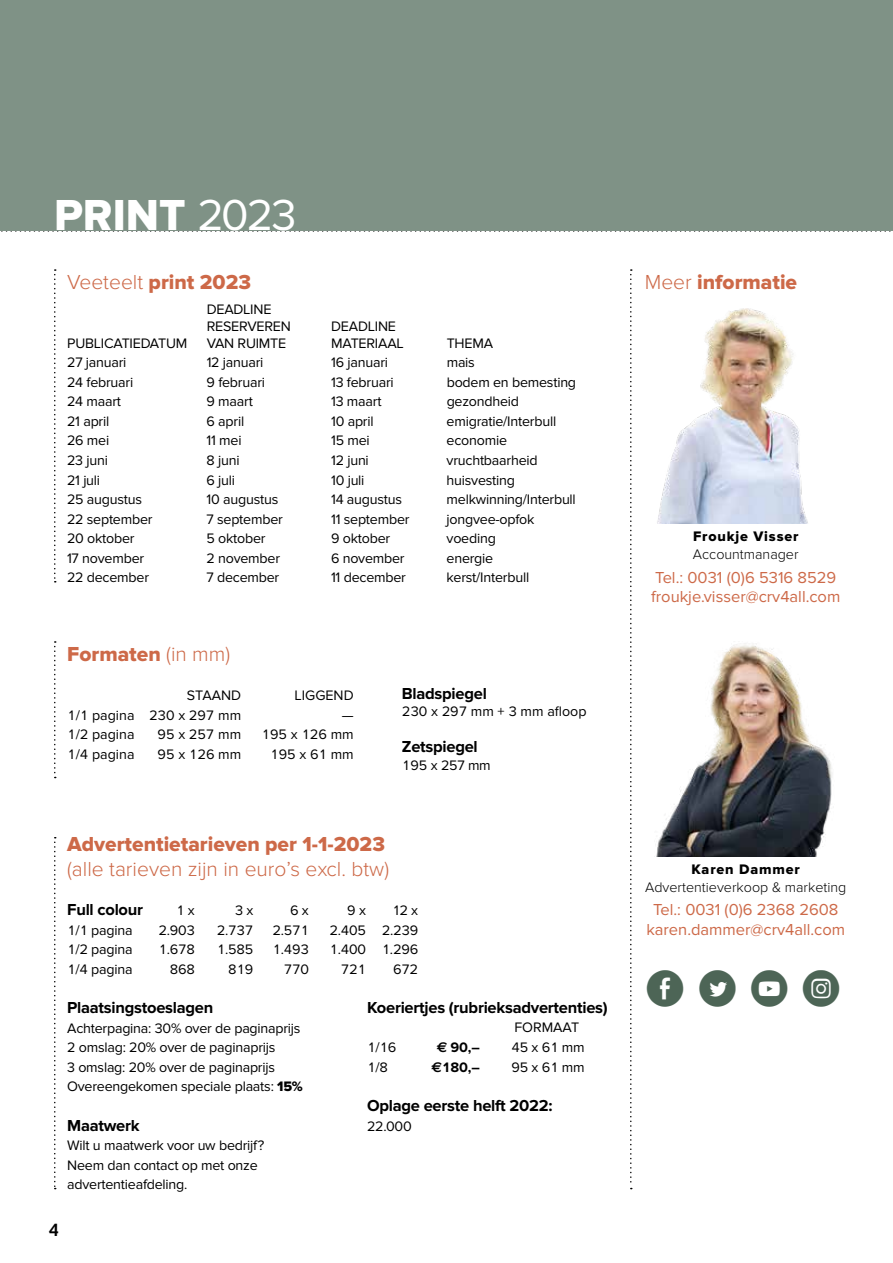
<style>
.page{position:relative;width:893px;height:1263px;background:#fff}
.page>*{position:absolute;margin:0;border:0;box-sizing:border-box;transform-origin:0 0}
.t1{font:45px "Proxima Nova Extrabld";color:#fff}
.t2{font:36px "Social Media Circled";color:#4d6556}
.t3{font:21px "Proxima Nova Extrabld";color:#cd6948}
.t4{font:300 21px "Proxima Nova";color:#cd6948}
.t5{font:700 18px "Syntax LT Pro";color:#000}
.t6{font:700 16.5px "Proxima Nova";letter-spacing:-.015em;color:#000}
.t7{font:16.5px/19.5px "Proxima Nova";color:#cd6948}
.t8{font:14.25px/19.5px "Proxima Nova";letter-spacing:-.015em;color:#000}
.t9{font:300 14.25px "Proxima Nova";color:#000}
.t10{font:14.25px "Proxima Nova Extrabld";letter-spacing:.06em;color:#000}
.t11{font:700 14.25px "Proxima Nova";color:#000}
.s1{font-family:"Proxima Nova"}
.s2{font-family:"Proxima Nova";font-weight:300}
.s3{font-family:"Proxima Nova Extrabld"}
.s4{font-family:"Euro Sans"}
</style>
<div class="page">
<svg style="left:0;top:230px;width:893px;height:2px"></svg>
<svg style="left:630px;top:269px;width:2px;height:920px"></svg>
<img style="left:657px;top:308px;width:151px;height:216px">
<img style="left:656px;top:643px;width:176px;height:213px">
<div style="left:0;top:0;width:893px;height:230px;background:#7f9286"></div>
<svg style="left:54px;top:269px;width:2px;height:313px"></svg>
<svg style="left:54px;top:641px;width:2px;height:137px"></svg>
<svg style="left:54px;top:837px;width:2px;height:352px"></svg>
<h1 class="t1" style="left:54px;top:189px;width:244px">PRINT <span class="s1">2023</span></h1>
<h3 class="t3" style="left:67px;top:270px;width:185px"><span class="s2">Veeteelt</span> print 2023</h3>
<p class="t8" style="left:207px;top:302px;width:86px;line-height:16.5px">DEADLINE<br>RESERVEREN</p>
<p class="t8" style="left:331px;top:317px;width:66px">DEADLINE</p>
<p class="t8" style="left:67px;top:333px;width:122px">PUBLICATIEDATUM</p>
<p class="t8" style="left:207px;top:333px;width:81px">VAN RUIMTE</p>
<p class="t8" style="left:331px;top:333px;width:74px">MATERIAAL</p>
<p class="t8" style="left:447px;top:333px;width:48px">THEMA</p>
<p class="t8" style="left:67px;top:353px;width:61px">27 januari</p>
<p class="t8" style="left:207px;top:353px;width:58px">12 januari</p>
<p class="t8" style="left:331px;top:353px;width:58px">16 januari</p>
<p class="t8" style="left:447px;top:353px;width:30px">mais</p>
<p class="t8" style="left:67px;top:372px;width:68px">24 februari</p>
<p class="t8" style="left:207px;top:372px;width:60px">9 februari</p>
<p class="t8" style="left:331px;top:372px;width:64px">13 februari</p>
<p class="t8" style="left:447px;top:372px;width:131px">bodem en bemesting</p>
<p class="t8" style="left:67px;top:392px;width:55px">24 maart</p>
<p class="t8" style="left:207px;top:392px;width:48px">9 maart</p>
<p class="t8" style="left:331px;top:392px;width:52px">13 maart</p>
<p class="t8" style="left:447px;top:392px;width:74px">gezondheid</p>
<p class="t8" style="left:67px;top:412px;width:44px">21 april</p>
<p class="t8" style="left:207px;top:412px;width:39px">6 april</p>
<p class="t8" style="left:331px;top:412px;width:44px">10 april</p>
<p class="t8" style="left:447px;top:412px;width:111px">emigratie/Interbull</p>
<p class="t8" style="left:67px;top:431px;width:44px">26 mei</p>
<p class="t8" style="left:207px;top:431px;width:37px">11 mei</p>
<p class="t8" style="left:331px;top:431px;width:40px">15 mei</p>
<p class="t8" style="left:447px;top:431px;width:62px">economie</p>
<p class="t8" style="left:67px;top:451px;width:42px">23 juni</p>
<p class="t8" style="left:207px;top:451px;width:35px">8 juni</p>
<p class="t8" style="left:331px;top:451px;width:39px">12 juni</p>
<p class="t8" style="left:447px;top:451px;width:93px">vruchtbaarheid</p>
<p class="t8" style="left:67px;top:470px;width:35px">21 juli</p>
<p class="t8" style="left:207px;top:470px;width:30px">6 juli</p>
<p class="t8" style="left:331px;top:470px;width:35px">10 juli</p>
<p class="t8" style="left:447px;top:470px;width:70px">huisvesting</p>
<p class="t8" style="left:67px;top:490px;width:77px">25 augustus</p>
<p class="t8" style="left:207px;top:490px;width:73px">10 augustus</p>
<p class="t8" style="left:331px;top:490px;width:73px">14 augustus</p>
<p class="t8" style="left:447px;top:490px;width:131px">melkwinning/Interbull</p>
<p class="t8" style="left:67px;top:509px;width:87px">22 september</p>
<p class="t8" style="left:207px;top:509px;width:78px">7 september</p>
<p class="t8" style="left:331px;top:509px;width:80px">11 september</p>
<p class="t8" style="left:447px;top:509px;width:89px">jongvee-opfok</p>
<p class="t8" style="left:67px;top:529px;width:69px">20 oktober</p>
<p class="t8" style="left:207px;top:529px;width:61px">5 oktober</p>
<p class="t8" style="left:331px;top:529px;width:61px">9 oktober</p>
<p class="t8" style="left:447px;top:529px;width:51px">voeding</p>
<p class="t8" style="left:67px;top:549px;width:79px">17 november</p>
<p class="t8" style="left:207px;top:549px;width:75px">2 november</p>
<p class="t8" style="left:331px;top:549px;width:75px">6 november</p>
<p class="t8" style="left:447px;top:549px;width:48px">energie</p>
<p class="t8" style="left:67px;top:568px;width:84px">22 december</p>
<p class="t8" style="left:207px;top:568px;width:74px">7 december</p>
<p class="t8" style="left:331px;top:568px;width:76px">11 december</p>
<p class="t8" style="left:447px;top:568px;width:84px">kerst/Interbull</p>
<h3 class="t3" style="left:67px;top:642px;width:164px">Formaten <span class="s2">(in mm)</span></h3>
<p class="t8" style="left:187px;top:686px;width:56px">STAAND</p>
<p class="t8" style="left:295px;top:686px;width:61px">LIGGEND</p>
<p class="t8" style="left:67px;top:705px;width:176px">1/1 pagina 230 x 297 mm</p>
<p class="t8" style="left:342px;top:705px;width:13px">—</p>
<p class="t8" style="left:67px;top:725px;width:69px">1/2 pagina</p>
<p class="t8" style="left:158px;top:725px;width:85px">95 x 257 mm</p>
<p class="t8" style="left:262px;top:725px;width:94px">195 x 126 mm</p>
<p class="t8" style="left:67px;top:744px;width:69px">1/4 pagina</p>
<p class="t8" style="left:158px;top:744px;width:85px">95 x 126 mm</p>
<p class="t8" style="left:270px;top:744px;width:85px">195 x 61 mm</p>
<p class="t6" style="left:402px;top:684px;width:87px">Bladspiegel</p>
<p class="t8" style="left:402px;top:702px;width:186px">230 x 297 mm + 3 mm afloop</p>
<p class="t6" style="left:402px;top:737px;width:77px">Zetspiegel</p>
<p class="t8" style="left:402px;top:756px;width:90px">195 x 257 mm</p>
<h3 class="t3" style="left:67px;top:831px;width:319px">Advertentietarieven per 1-1-2023</h3>
<h3 class="t4" style="left:67px;top:857px;width:323px">(alle tarieven zijn in euro’s excl. btw)</h3>
<p class="t6" style="left:67px;top:900px;width:77px">Full colour</p>
<p class="t8" style="left:176px;top:901px;width:20px">1 x</p>
<p class="t8" style="left:235px;top:901px;width:20px">3 x</p>
<p class="t8" style="left:290px;top:901px;width:20px">6 x</p>
<p class="t8" style="left:347px;top:901px;width:20px">9 x</p>
<p class="t8" style="left:392px;top:901px;width:28px">12 x</p>
<p class="t8" style="left:67px;top:920px;width:67px">1/1 pagina</p>
<p class="t8" style="left:158px;top:920px;width:38px">2.903</p>
<p class="t8" style="left:217px;top:920px;width:38px">2.737</p>
<p class="t8" style="left:272px;top:920px;width:38px">2.571</p>
<p class="t8" style="left:329px;top:920px;width:90px">2.405 2.239</p>
<p class="t8" style="left:67px;top:940px;width:67px">1/2 pagina</p>
<p class="t8" style="left:158px;top:940px;width:38px">1.678</p>
<p class="t8" style="left:217px;top:940px;width:38px">1.585</p>
<p class="t8" style="left:272px;top:940px;width:38px">1.493</p>
<p class="t8" style="left:329px;top:940px;width:90px">1.400 1.296</p>
<p class="t8" style="left:67px;top:960px;width:67px">1/4 pagina</p>
<p class="t8" style="left:170px;top:960px;width:27px">868</p>
<p class="t8" style="left:228px;top:960px;width:27px">819</p>
<p class="t8" style="left:284px;top:960px;width:27px">770</p>
<p class="t8" style="left:341px;top:960px;width:27px">721</p>
<p class="t8" style="left:393px;top:960px;width:27px">672</p>
<p class="t6" style="left:67px;top:998px;width:148px">Plaatsingstoeslagen</p>
<p class="t8" style="left:67px;top:1018px;width:237px">Achterpagina: 30% over de paginaprijs 2 omslag: 20% over de paginaprijs<br>3 omslag: 20% over de paginaprijs Overeengekomen speciale plaats: <span class="s3">15%</span></p>
<p class="t6" style="left:67px;top:1115px;width:74px">Maatwerk</p>
<p class="t8" style="left:67px;top:1136px;width:199px">Wilt u maatwerk voor uw bedrijf?<br>Neem dan contact op met onze advertentieafdeling.</p>
<p class="t5" style="left:49px;top:1219px;width:12px">4</p>
<p class="t6" style="left:367px;top:998px;width:242px">Koeriertjes (rubrieksadvertenties)</p>
<p class="t8" style="left:367px;top:1038px;width:31px">1/16</p>
<p class="t11" style="left:437px;top:1039px;width:45px"><span class="s4">E</span> 90,–</p>
<p class="t8" style="left:511px;top:1038px;width:75px">45 x 61 mm</p>
<p class="t8" style="left:367px;top:1057px;width:22px">1/8</p>
<p class="t11" style="left:431px;top:1059px;width:50px"><span class="s4">E</span>180,–</p>
<p class="t8" style="left:511px;top:1057px;width:75px">95 x 61 mm</p>
<p class="t8" style="left:514px;top:1018px;width:66px">FORMAAT</p>
<p class="t6" style="left:367px;top:1096px;width:187px">Oplage eerste helft 2022:</p>
<p class="t8" style="left:367px;top:1116px;width:46px">22.000</p>
<h3 class="t3" style="left:645px;top:270px;width:154px"><span class="s2">Meer</span> informatie</h3>
<p class="t10" style="left:693px;top:528px;width:107px">Froukje Visser</p>
<p class="t9" style="left:693px;top:546px;width:107px">Accountmanager</p>
<p class="t7" style="left:651px;top:567px;width:191px">Tel.: 0031 (0)6 5316 8529 froukje.visser@crv4all.com</p>
<p class="t10" style="left:692px;top:861px;width:110px">Karen Dammer</p>
<p class="t9" style="left:645px;top:879px;width:203px">Advertentieverkoop &amp; marketing</p>
<p class="t7" style="left:646px;top:900px;width:200px;text-align:center">Tel.: 0031 (0)6 2368 2608 karen.dammer@crv4all.com</p>
<h2 class="t2" style="left:646px;top:970px;width:195px">E D M Q</h2>
</div>
